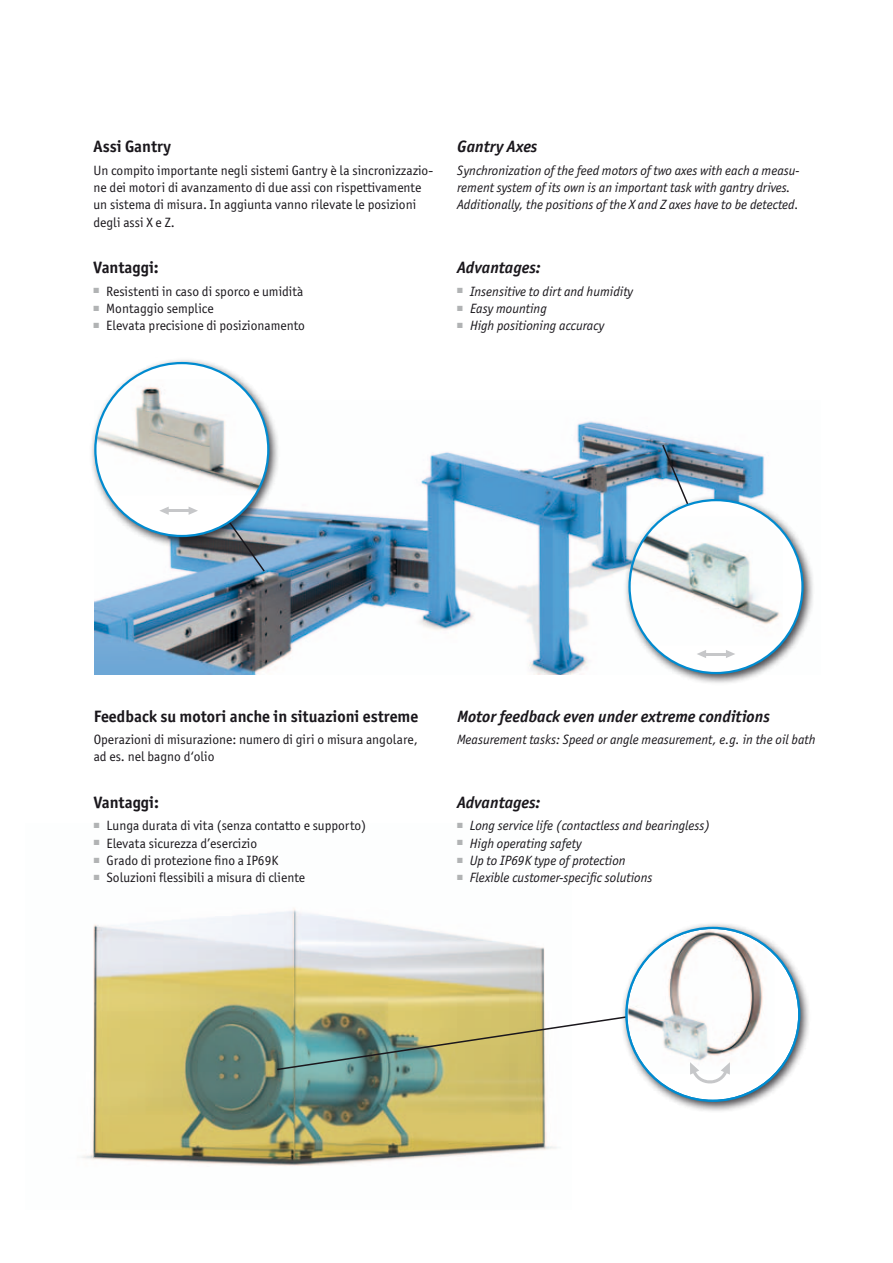
<style>
.page{position:relative;width:893px;height:1263px;background:#fff}
.page>*{position:absolute;margin:0;border:0;box-sizing:border-box;transform-origin:0 0}
.t1{font:italic 700 16.5px "Officina Sans ITC Pro";color:#1a171c}
.t2{font:700 16.5px "Officina Sans ITC Pro";color:#1a171c}
.t3{font:13.5px/17.2px "Officina Sans ITC Pro";color:#1a171c}
.t4{font:italic 13.5px/17.2px "Officina Sans ITC Pro";color:#1a171c}
</style>
<div class="page">
<img style="left:94px;top:421px;width:671px;height:253px">
<img style="left:81px;top:908px;width:476px;height:258px">
<img style="left:661px;top:443px;width:69px;height:51px">
<div style="left:620px;top:921px;width:192px;height:192px;background:#1a171c;opacity:.8"></div>
<svg style="left:275px;top:928px;width:524px;height:173px"></svg>
<div style="left:623px;top:494px;width:192px;height:191px;background:#1a171c;opacity:.8"></div>
<div style="left:630px;top:500px;width:172px;height:173px;background:#fff;border-radius:50%"></div>
<img style="left:630px;top:516px;width:152px;height:129px">
<div style="left:89px;top:357px;width:192px;height:191px;background:#1a171c;opacity:.8"></div>
<div style="left:95px;top:363px;width:173px;height:173px;background:#fff;border-radius:50%"></div>
<img style="left:95px;top:379px;width:173px;height:116px">
<img style="left:159px;top:437px;width:107px;height:136px">
<hr style="left:164px;top:509px;width:25px;height:3px;background:#c6c7c9">
<svg style="left:726px;top:650px;width:9px;height:8px"></svg>
<svg style="left:697px;top:650px;width:9px;height:8px"></svg>
<hr style="left:702px;top:653px;width:25px;height:2px;background:#c6c7c9">
<p class="t2" style="left:94px;top:136px;width:79px">Assi Gantry</p>
<p class="t3" style="left:94px;top:162px;width:341px">Un compito importante negli sistemi Gantry è la sincronizzazio&shy;ne dei motori di avanzamento di due assi con rispettivamente un sistema di misura. In aggiunta vanno rilevate le posizioni degli assi X e Z.</p>
<p class="t2" style="left:94px;top:257px;width:67px">Vantaggi:</p>
<p class="t3" style="left:94px;top:282px;width:211px"><sup>■</sup> Resistenti in caso di sporco e umidità</p>
<p class="t3" style="left:94px;top:300px;width:122px"><sup>■</sup> Montaggio semplice</p>
<p class="t3" style="left:94px;top:317px;width:213px"><sup>■</sup> Elevata precisione di posizionamento</p>
<p class="t1" style="left:457px;top:137px;width:82px">Gantry Axes</p>
<p class="t4" style="left:457px;top:162px;width:344px">Synchronization of the feed motors of two axes with each a measu&shy;rement system of its own is an important task with gantry drives.<br>Additionally, the positions of the X and Z axes have to be detected.</p>
<p class="t1" style="left:457px;top:257px;width:85px">Advantages:</p>
<p class="t4" style="left:457px;top:282px;width:177px"><sup>■</sup> Insensitive to dirt and humidity</p>
<p class="t4" style="left:457px;top:300px;width:91px"><sup>■</sup> Easy mounting</p>
<p class="t4" style="left:457px;top:317px;width:148px"><sup>■</sup> High positioning accuracy</p>
<p class="t2" style="left:94px;top:706px;width:326px">Feedback su motori anche in situazioni estreme</p>
<p class="t3" style="left:94px;top:731px;width:326px">Operazioni di misurazione: numero di giri o misura angolare, ad es. nel bagno d‘olio</p>
<p class="t2" style="left:94px;top:792px;width:67px">Vantaggi:</p>
<p class="t3" style="left:94px;top:817px;width:274px"><sup>■</sup> Lunga durata di vita (senza contatto e supporto)</p>
<p class="t3" style="left:94px;top:834px;width:165px"><sup>■</sup> Elevata sicurezza d’esercizio</p>
<p class="t3" style="left:94px;top:852px;width:186px"><sup>■</sup> Grado di protezione fino a IP69K</p>
<p class="t3" style="left:94px;top:869px;width:213px"><sup>■</sup> Soluzioni flessibili a misura di cliente</p>
<p class="t1" style="left:457px;top:706px;width:314px">Motor feedback even under extreme conditions</p>
<p class="t4" style="left:457px;top:731px;width:360px">Measurement tasks: Speed or angle measurement, e.g. in the oil bath</p>
<p class="t1" style="left:457px;top:792px;width:85px">Advantages:</p>
<p class="t4" style="left:457px;top:817px;width:254px"><sup>■</sup> Long service life (contactless and bearingless)</p>
<p class="t4" style="left:457px;top:834px;width:126px"><sup>■</sup> High operating safety</p>
<p class="t4" style="left:457px;top:852px;width:170px"><sup>■</sup> Up to IP69K type of protection</p>
<p class="t4" style="left:457px;top:869px;width:197px"><sup>■</sup> Flexible customer-specific solutions</p>
</div>
